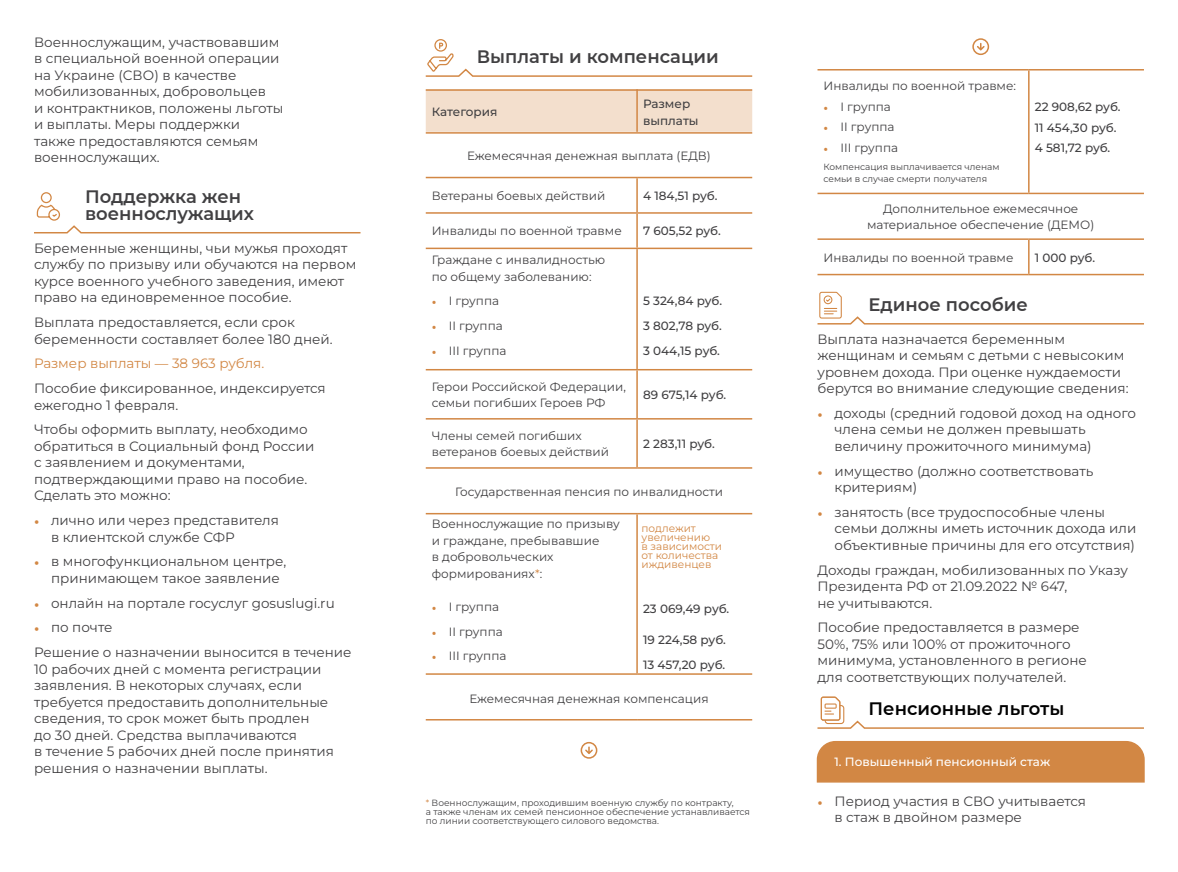
<style>
.page{position:relative;width:1178px;height:872px;background:#fff}
.page>*{position:absolute;margin:0;border:0;box-sizing:border-box;transform-origin:0 0}
.t1{font:600 18px/16.5px "Montserrat";color:#414042}
.t2{font:600 18px "Montserrat";color:#000}
.t3{font:13.5px/16.5px "Montserrat";color:#414042}
.t4{font:13.5px "Montserrat";color:#d28744}
.t5{font:12px/16.5px "Montserrat";color:#414042}
.t6{font:500 12px/24.8px "Montserrat";color:#414042}
.t7{font:500 12px "Montserrat";color:#fff}
.t8{font:10.5px/9px "Montserrat";color:#d28744}
.t9{font:9px/9px "Montserrat";color:#414042}
.s1{font-family:"Minion Pro";color:#d28744}
.s2{color:#d28744}
</style>
<div class="page">
<div style="left:426px;top:91px;width:326px;height:41px;background:#f3dfcd"></div>
<hr style="left:636px;top:89px;width:2px;height:43px;background:#d28744">
<hr style="left:636px;top:178px;width:2px;height:34px;background:#d28744">
<hr style="left:636px;top:214px;width:2px;height:34px;background:#d28744">
<hr style="left:636px;top:249px;width:2px;height:120px;background:#d28744">
<hr style="left:636px;top:370px;width:2px;height:48px;background:#d28744">
<hr style="left:636px;top:419px;width:2px;height:48px;background:#d28744">
<hr style="left:636px;top:514px;width:2px;height:159px;background:#d28744">
<hr style="left:426px;top:177px;width:211px;height:1px;background:#d28744">
<hr style="left:637px;top:177px;width:115px;height:1px;background:#d28744">
<hr style="left:426px;top:212px;width:211px;height:2px;background:#d28744">
<hr style="left:637px;top:212px;width:115px;height:2px;background:#d28744">
<hr style="left:426px;top:248px;width:211px;height:1px;background:#d28744">
<hr style="left:637px;top:248px;width:115px;height:1px;background:#d28744">
<hr style="left:426px;top:369px;width:211px;height:1px;background:#d28744">
<hr style="left:637px;top:369px;width:115px;height:1px;background:#d28744">
<hr style="left:426px;top:467px;width:211px;height:2px;background:#d28744">
<hr style="left:637px;top:467px;width:115px;height:2px;background:#d28744">
<hr style="left:426px;top:418px;width:211px;height:1px;background:#d28744">
<hr style="left:637px;top:418px;width:115px;height:1px;background:#d28744">
<hr style="left:426px;top:513px;width:211px;height:1px;background:#d28744">
<hr style="left:637px;top:513px;width:115px;height:1px;background:#d28744">
<hr style="left:426px;top:673px;width:211px;height:2px;background:#d28744">
<hr style="left:637px;top:673px;width:115px;height:2px;background:#d28744">
<hr style="left:426px;top:719px;width:211px;height:1px;background:#d28744">
<hr style="left:637px;top:719px;width:115px;height:1px;background:#d28744">
<div style="left:816px;top:741px;width:329px;height:42px;background:#d28744"></div>
<hr style="left:1028px;top:70px;width:1px;height:123px;background:#d28744">
<hr style="left:1028px;top:240px;width:1px;height:34px;background:#d28744">
<hr style="left:817px;top:274px;width:212px;height:1px;background:#d28744">
<hr style="left:1029px;top:274px;width:115px;height:1px;background:#d28744">
<hr style="left:817px;top:69px;width:212px;height:1px;background:#d28744">
<hr style="left:1029px;top:69px;width:115px;height:1px;background:#d28744">
<hr style="left:817px;top:193px;width:212px;height:1px;background:#d28744">
<hr style="left:1029px;top:193px;width:115px;height:1px;background:#d28744">
<hr style="left:817px;top:238px;width:212px;height:2px;background:#d28744">
<hr style="left:1029px;top:238px;width:115px;height:2px;background:#d28744">
<div style="left:434px;top:39px;width:13px;height:13px;border:1px solid #d28744;border-radius:50%"></div>
<svg style="left:439px;top:42px;width:5px;height:6px"></svg>
<hr style="left:426px;top:89px;width:326px;height:2px;background:#d28744">
<svg style="left:425px;top:54px;width:328px;height:23px"></svg>
<hr style="left:426px;top:132px;width:326px;height:2px;background:#d28744">
<svg style="left:580px;top:742px;width:17px;height:16px"></svg>
<svg style="left:972px;top:38px;width:17px;height:17px"></svg>
<svg style="left:817px;top:291px;width:327px;height:34px"></svg>
<svg style="left:34px;top:192px;width:327px;height:42px"></svg>
<svg style="left:817px;top:696px;width:327px;height:33px"></svg>
<p class="t3" style="left:34px;top:33px;width:251px">Военнослужащим, участвовавшим в специальной военной операции на Украине (СВО) в качестве мобилизованных, добровольцев<br>и контрактников, положены льготы и выплаты. Меры поддержки также предоставляются семьям военнослужащих.</p>
<h1 class="t1" style="left:85px;top:188px;width:171px">Поддержка жен военнослужащих</h1>
<p class="t3" style="left:34px;top:239px;width:324px">Беременные женщины, чьи мужья проходят службу по призыву или обучаются на первом курсе военного учебного заведения, имеют право на единовременное пособие.</p>
<p class="t3" style="left:34px;top:314px;width:300px">Выплата предоставляется, если срок беременности составляет более 180 дней.</p>
<p class="t4" style="left:34px;top:354px;width:232px">Размер выплаты — 38 963 рубля.</p>
<p class="t3" style="left:34px;top:380px;width:293px">Пособие фиксированное, индексируется ежегодно 1 февраля.</p>
<p class="t3" style="left:34px;top:421px;width:282px">Чтобы оформить выплату, необходимо обратиться в Социальный фонд России с заявлением и документами, подтверждающими право на пособие.<br>Сделать это можно:</p>
<p class="t3" style="left:51px;top:512px;width:229px;text-indent:-17px"><span class="s1">•</span> лично или через представителя в клиентской службе СФР</p>
<p class="t3" style="left:51px;top:553px;width:237px;text-indent:-17px"><span class="s1">•</span> в многофункциональном центре, принимающем такое заявление</p>
<p class="t3" style="left:34px;top:594px;width:302px"><span class="s1">•</span> онлайн на портале госуслуг gosuslugi.ru</p>
<p class="t3" style="left:34px;top:615px;width:319px;line-height:24.8px"><span class="s1">•</span> по почте<br>Решение о назначении выносится в течение</p>
<p class="t3" style="left:34px;top:660px;width:301px">10 рабочих дней с момента регистрации заявления. В некоторых случаях, если требуется предоставить дополнительные сведения, то срок может быть продлен<br>до 30 дней. Средства выплачиваются<br>в течение 5 рабочих дней после принятия решения о назначении выплаты.</p>
<h1 class="t1" style="left:477px;top:48px;width:243px">Выплаты и компенсации</h1>
<p class="t6" style="left:432px;top:99px;width:67px">Категория</p>
<p class="t6" style="left:643px;top:95px;width:57px;line-height:16.5px">Размер выплаты</p>
<p class="t5" style="left:467px;top:148px;width:245px">Ежемесячная денежная выплата (ЕДВ)</p>
<p class="t5" style="left:432px;top:187px;width:175px">Ветераны боевых действий</p>
<p class="t6" style="left:643px;top:183px;width:76px">4 184,51 руб.</p>
<p class="t5" style="left:432px;top:222px;width:191px">Инвалиды по военной травме</p>
<p class="t6" style="left:643px;top:218px;width:79px">7 605,52 руб.</p>
<p class="t5" style="left:432px;top:251px;width:175px">Граждане с инвалидностью по общему заболеванию:</p>
<p class="t5" style="left:432px;top:292px;width:69px"><span class="s1">•</span> I группа</p>
<p class="t5" style="left:432px;top:317px;width:73px"><span class="s1">•</span> II группа</p>
<p class="t5" style="left:432px;top:342px;width:76px"><span class="s1">•</span> III группа</p>
<p class="t6" style="left:643px;top:288px;width:81px;text-align:justify">5 324,84 руб.<br>3 802,78 руб.<br>3 044,15 руб.</p>
<p class="t5" style="left:432px;top:378px;width:196px">Герои Российской Федерации, семьи погибших Героев РФ</p>
<p class="t6" style="left:643px;top:382px;width:85px">89 675,14 руб.</p>
<p class="t5" style="left:432px;top:427px;width:179px">Члены семей погибших ветеранов боевых действий</p>
<p class="t6" style="left:643px;top:431px;width:73px">2 283,11 руб.</p>
<p class="t5" style="left:455px;top:483px;width:269px">Государственная пенсия по инвалидности</p>
<p class="t5" style="left:432px;top:515px;width:190px">Военнослужащие по призыву и граждане, пребывавшие<br>в добровольческих формированиях<span class="s2">*</span>:</p>
<p class="t5" style="left:432px;top:598px;width:69px"><span class="s1">•</span> I группа</p>
<p class="t5" style="left:432px;top:622px;width:73px"><span class="s1">•</span> II группа</p>
<p class="t5" style="left:432px;top:647px;width:76px"><span class="s1">•</span> III группа</p>
<p class="t8" style="left:641px;top:523px;width:82px">подлежит увеличению<br>в зависимости от количества иждивенцев</p>
<p class="t6" style="left:643px;top:596px;width:88px">23 069,49 руб.</p>
<p class="t6" style="left:643px;top:627px;width:84px">19 224,58 руб.<br>13 457,20 руб.</p>
<p class="t5" style="left:469px;top:690px;width:241px">Ежемесячная денежная компенсация</p>
<p class="t9" style="left:426px;top:798px;width:326px"><span class="s2">*</span> Военнослужащим, проходившим военную службу по контракту,<br>а также членам их семей пенсионное обеспечение устанавливается по линии соответствующего силового ведомства.</p>
<p class="t5" style="left:823px;top:77px;width:194px">Инвалиды по военной травме:</p>
<p class="t5" style="left:823px;top:98px;width:69px"><span class="s1">•</span> I группа</p>
<p class="t5" style="left:823px;top:119px;width:73px"><span class="s1">•</span> II группа</p>
<p class="t5" style="left:823px;top:139px;width:76px"><span class="s1">•</span> III группа</p>
<p class="t9" style="left:823px;top:161px;width:178px;line-height:12px">Компенсация выплачивается членам семьи в случае смерти получателя</p>
<p class="t6" style="left:1035px;top:96px;width:87px;line-height:20.7px">22 908,62 руб.<br>11 454,30 руб.<br>4 581,72 руб.</p>
<p class="t5" style="left:867px;top:200px;width:229px;text-align:center">Дополнительное ежемесячное материальное обеспечение (ДЕМО)</p>
<p class="t5" style="left:823px;top:249px;width:191px">Инвалиды по военной травме</p>
<p class="t6" style="left:1035px;top:245px;width:62px">1 000 руб.</p>
<h1 class="t1" style="left:868px;top:295px;width:161px">Единое пособие</h1>
<p class="t3" style="left:817px;top:330px;width:313px">Выплата назначается беременным женщинам и семьям с детьми с невысоким уровнем дохода. При оценке нуждаемости берутся во внимание следующие сведения:</p>
<p class="t3" style="left:834px;top:404px;width:303px;text-indent:-17px"><span class="s1">•</span> доходы (средний годовой доход на одного члена семьи не должен превышать величину прожиточного минимума)</p>
<p class="t3" style="left:834px;top:462px;width:260px;text-indent:-17px"><span class="s1">•</span> имущество (должно соответствовать критериям)</p>
<p class="t3" style="left:834px;top:503px;width:303px;text-indent:-17px"><span class="s1">•</span> занятость (все трудоспособные члены семьи должны иметь источник дохода или объективные причины для его отсутствия)</p>
<p class="t3" style="left:817px;top:561px;width:312px">Доходы граждан, мобилизованных по Указу<br>Президента РФ от 21.09.2022 № 647,<br>не учитываются.</p>
<p class="t3" style="left:817px;top:619px;width:271px">Пособие предоставляется в размере 50%, 75% или 100% от прожиточного минимума, установленного в регионе для соответствующих получателей.</p>
<h1 class="t2" style="left:868px;top:696px;width:197px">Пенсионные льготы</h1>
<p class="t7" style="left:834px;top:754px;width:217px">1. Повышенный пенсионный стаж</p>
<p class="t3" style="left:834px;top:792px;width:253px;text-indent:-17px"><span class="s1">•</span> Период участия в СВО учитывается в стаж в двойном размере</p>
</div>
